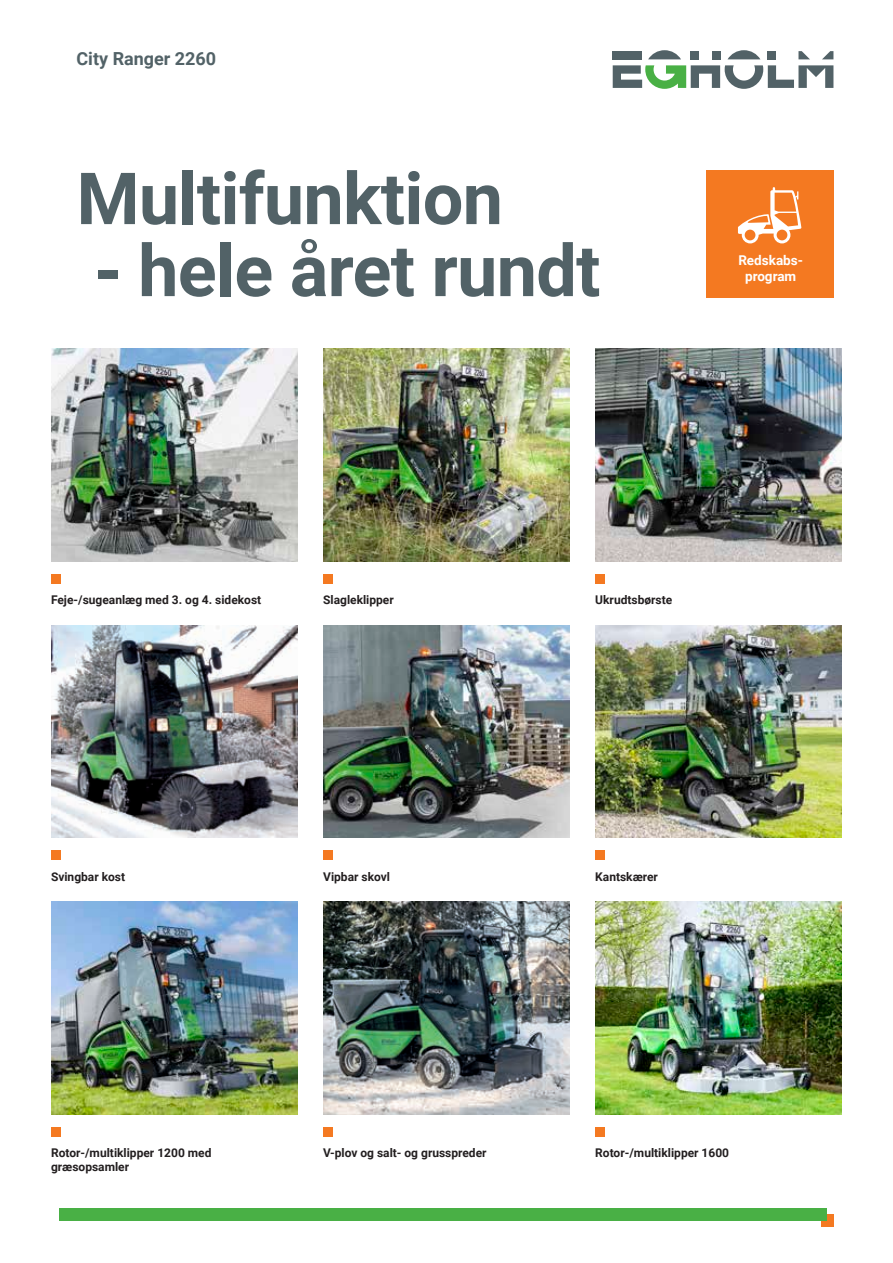
<style>
.page{position:relative;width:893px;height:1263px;background:#fff}
.page>*{position:absolute;margin:0;border:0;box-sizing:border-box;transform-origin:0 0}
.t1{font:700 72px "Roboto";letter-spacing:-.01em;color:#526267}
.t2{font:700 18px "Roboto";color:#526267}
.t3{font:700 13.5px/16.2px "Roboto";color:#fff;text-align:center}
.t4{font:700 12px/13.5px "Roboto";color:#231f20}
</style>
<div class="page">
<img style="left:595px;top:349px;width:247px;height:212px">
<img style="left:323px;top:625px;width:247px;height:213px">
<img style="left:323px;top:349px;width:247px;height:212px">
<img style="left:595px;top:901px;width:247px;height:213px">
<img style="left:51px;top:901px;width:247px;height:213px">
<img style="left:323px;top:901px;width:247px;height:213px">
<img style="left:51px;top:625px;width:247px;height:213px">
<img style="left:51px;top:349px;width:247px;height:212px">
<img style="left:595px;top:625px;width:247px;height:213px">
<svg style="left:822px;top:51px;width:11px;height:8px"></svg>
<svg style="left:798px;top:51px;width:12px;height:8px"></svg>
<div style="left:768px;top:51px;width:8px;height:8px;background:#526267"></div>
<svg style="left:728px;top:50px;width:32px;height:9px"></svg>
<div style="left:712px;top:51px;width:8px;height:8px;background:#526267"></div>
<div style="left:691px;top:51px;width:8px;height:8px;background:#526267"></div>
<svg style="left:648px;top:50px;width:33px;height:9px"></svg>
<svg style="left:613px;top:65px;width:220px;height:24px"></svg>
<div style="left:613px;top:51px;width:29px;height:8px;background:#526267"></div>
<div style="left:51px;top:574px;width:10px;height:10px;background:#f47921"></div>
<div style="left:323px;top:574px;width:10px;height:10px;background:#f47921"></div>
<div style="left:595px;top:574px;width:10px;height:10px;background:#f47921"></div>
<div style="left:51px;top:850px;width:10px;height:10px;background:#f47921"></div>
<div style="left:323px;top:850px;width:10px;height:10px;background:#f47921"></div>
<div style="left:595px;top:850px;width:10px;height:10px;background:#f47921"></div>
<div style="left:51px;top:1127px;width:10px;height:10px;background:#f47921"></div>
<div style="left:323px;top:1127px;width:10px;height:10px;background:#f47921"></div>
<div style="left:595px;top:1127px;width:10px;height:10px;background:#f47921"></div>
<div style="left:821px;top:1214px;width:12px;height:13px;background:#f47921"></div>
<div style="left:60px;top:1208px;width:767px;height:12px;background:#49b045"></div>
<div style="left:706px;top:170px;width:127px;height:128px;background:#f47921"></div>
<svg style="left:738px;top:187px;width:63px;height:56px"></svg>
<h2 class="t2" style="left:77px;top:46px;width:141px">City Ranger 2260</h2>
<h1 class="t1" style="left:77px;top:148px;width:428px">Multifunktion</h1>
<h1 class="t1" style="left:94px;top:220px;width:508px">- hele året rundt</h1>
<p class="t3" style="left:738px;top:252px;width:66px">Redskabs&shy;program</p>
<p class="t4" style="left:51px;top:593px;width:212px">Feje-/sugeanlæg med 3. og 4. sidekost</p>
<p class="t4" style="left:323px;top:593px;width:72px">Slagleklipper</p>
<p class="t4" style="left:595px;top:593px;width:79px">Ukrudtsbørste</p>
<p class="t4" style="left:51px;top:869px;width:76px">Svingbar kost</p>
<p class="t4" style="left:323px;top:869px;width:68px">Vipbar skovl</p>
<p class="t4" style="left:595px;top:869px;width:64px">Kantskærer</p>
<p class="t4" style="left:51px;top:1146px;width:162px">Rotor-/multiklipper 1200 med græsopsamler</p>
<p class="t4" style="left:323px;top:1146px;width:165px">V-plov og salt- og grusspreder</p>
<p class="t4" style="left:595px;top:1146px;width:135px">Rotor-/multiklipper 1600</p>
</div>
